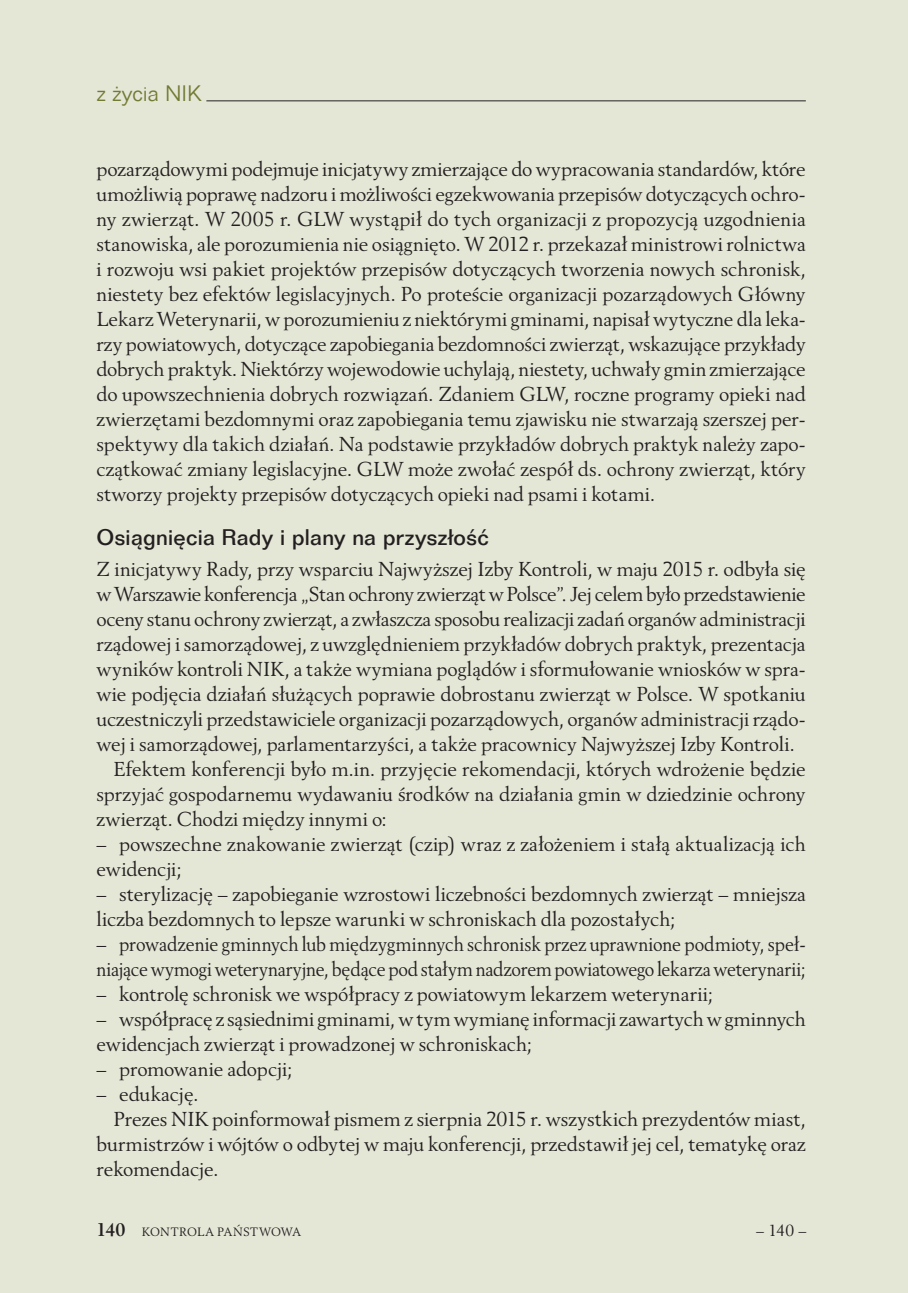
<style>
.page{position:relative;width:908px;height:1293px;background:#fff}
.page>*{position:absolute;margin:0;border:0;box-sizing:border-box;transform-origin:0 0}
.t1{font:500 22px "Folio TL";color:#231f20}
.t2{font:300 21.8px "Folio TL";color:#727a34}
.t3{font:20px/25px "Revival 565 BT";letter-spacing:-.005em;color:#231f20}
.t4{font:16px "Revival 565 BT";color:#231f20}
.t5{font:12px "Revival 565 BT";letter-spacing:.025em;color:#231f20}
.s1{font-style:italic}
.s2{font-weight:700;font-size:18px}
</style>
<div class="page">
<div style="left:0;top:0;width:907px;height:1293px;background:#e5e7d6"></div>
<hr style="left:206px;top:100px;width:599px;height:1px;background:#231f20">
<p class="t2" style="left:96px;top:79px;width:107px">z życia NIK</p>
<p class="t3" style="left:96px;top:157px;width:710px;text-align:justify">pozarządowymi podejmuje inicjatywy zmierzające do wypracowania standardów, które umożliwią poprawę nadzoru i możliwości egzekwowania przepisów dotyczących ochro&shy;ny zwierząt. W 2005 r. GLW wystąpił do tych organizacji z propozycją uzgodnienia stanowiska, ale porozumienia nie osiągnięto. W 2012 r. przekazał ministrowi rolnictwa i rozwoju wsi pakiet projektów przepisów dotyczących tworzenia nowych schronisk, niestety bez efektów legislacyjnych. Po proteście organizacji pozarządowych Główny Lekarz Weterynarii, w porozumieniu z niektórymi gminami, napisał wytyczne dla leka&shy;rzy powiatowych, dotyczące zapobiegania bezdomności zwierząt, wskazujące przykłady dobrych praktyk. Niektórzy wojewodowie uchylają, niestety, uchwały gmin zmierzające do upowszechnienia dobrych rozwiązań. Zdaniem GLW, roczne programy opieki nad zwierzętami bezdomnymi oraz zapobiegania temu zjawisku nie stwarzają szerszej per&shy;spektywy dla takich działań. Na podstawie przykładów dobrych praktyk należy zapo&shy;czątkować zmiany legislacyjne. GLW może zwołać zespół ds. ochrony zwierząt, który stworzy projekty przepisów dotyczących opieki nad psami i kotami.</p>
<p class="t1" style="left:96px;top:522px;width:394px">Osiągnięcia Rady i plany na przyszłość</p>
<p class="t3" style="left:96px;top:557px;width:710px">Z inicjatywy Rady, przy wsparciu Najwyższej Izby Kontroli, w maju 2015 r. odbyła się</p>
<p class="t3" style="left:96px;top:582px;width:710px">w Warszawie konferencja „Stan ochrony zwierząt w Polsce”<span class="s1">.</span> Jej celem było przedstawienie</p>
<p class="t3" style="left:96px;top:607px;width:710px">oceny stanu ochrony zwierząt, a zwłaszcza sposobu realizacji zadań organów administracji</p>
<p class="t3" style="left:96px;top:632px;width:710px">rządowej i samorządowej, z uwzględnieniem przykładów dobrych praktyk, prezentacja</p>
<p class="t3" style="left:96px;top:657px;width:710px">wyników kontroli NIK, a także wymiana poglądów i sformułowanie wniosków w spra-</p>
<p class="t3" style="left:96px;top:682px;width:710px">wie podjęcia działań służących poprawie dobrostanu zwierząt w Polsce. W spotkaniu</p>
<p class="t3" style="left:96px;top:707px;width:710px">uczestniczyli przedstawiciele organizacji pozarządowych, organów administracji rządo-</p>
<p class="t3" style="left:96px;top:732px;width:699px">wej i samorządowej, parlamentarzyści, a także pracownicy Najwyższej Izby Kontroli.</p>
<p class="t3" style="left:113px;top:757px;width:693px">Efektem konferencji było m.in. przyjęcie rekomendacji, których wdrożenie będzie</p>
<p class="t3" style="left:96px;top:782px;width:710px">sprzyjać gospodarnemu wydawaniu środków na działania gmin w dziedzinie ochrony</p>
<p class="t3" style="left:96px;top:807px;width:292px">zwierząt. Chodzi między innymi o:</p>
<p class="t3" style="left:96px;top:832px;width:710px">– powszechne znakowanie zwierząt (czip) wraz z założeniem i stałą aktualizacją ich ewidencji;</p>
<p class="t3" style="left:96px;top:882px;width:710px">– sterylizację – zapobieganie wzrostowi liczebności bezdomnych zwierząt – mniejsza liczba bezdomnych to lepsze warunki w schroniskach dla pozostałych;</p>
<p class="t3" style="left:96px;top:932px;width:710px">– prowadzenie gminnych lub międzygminnych schronisk przez uprawnione podmioty, speł&shy;niające wymogi weterynaryjne, będące pod stałym nadzorem powiatowego lekarza weterynarii;</p>
<p class="t3" style="left:96px;top:982px;width:618px">– kontrolę schronisk we współpracy z powiatowym lekarzem weterynarii;</p>
<p class="t3" style="left:96px;top:1007px;width:710px">– współpracę z sąsiednimi gminami, w tym wymianę informacji zawartych w gminnych ewidencjach zwierząt i prowadzonej w schroniskach;</p>
<p class="t3" style="left:96px;top:1057px;width:197px">– promowanie adopcji;</p>
<p class="t3" style="left:96px;top:1082px;width:104px">– edukację.</p>
<p class="t3" style="left:113px;top:1107px;width:693px">Prezes NIK poinformował pismem z sierpnia 2015 r. wszystkich prezydentów miast,</p>
<p class="t3" style="left:96px;top:1132px;width:710px">burmistrzów i wójtów o odbytej w maju konferencji, przedstawił jej cel, tematykę oraz</p>
<p class="t3" style="left:96px;top:1157px;width:124px">rekomendacje.</p>
<p class="t5" style="left:96px;top:1224px;width:206px"><span class="s2">140</span> KONTROLA PAŃSTWOWA</p>
<p class="t4" style="left:755px;top:1220px;width:52px">– 140 –</p>
</div>
